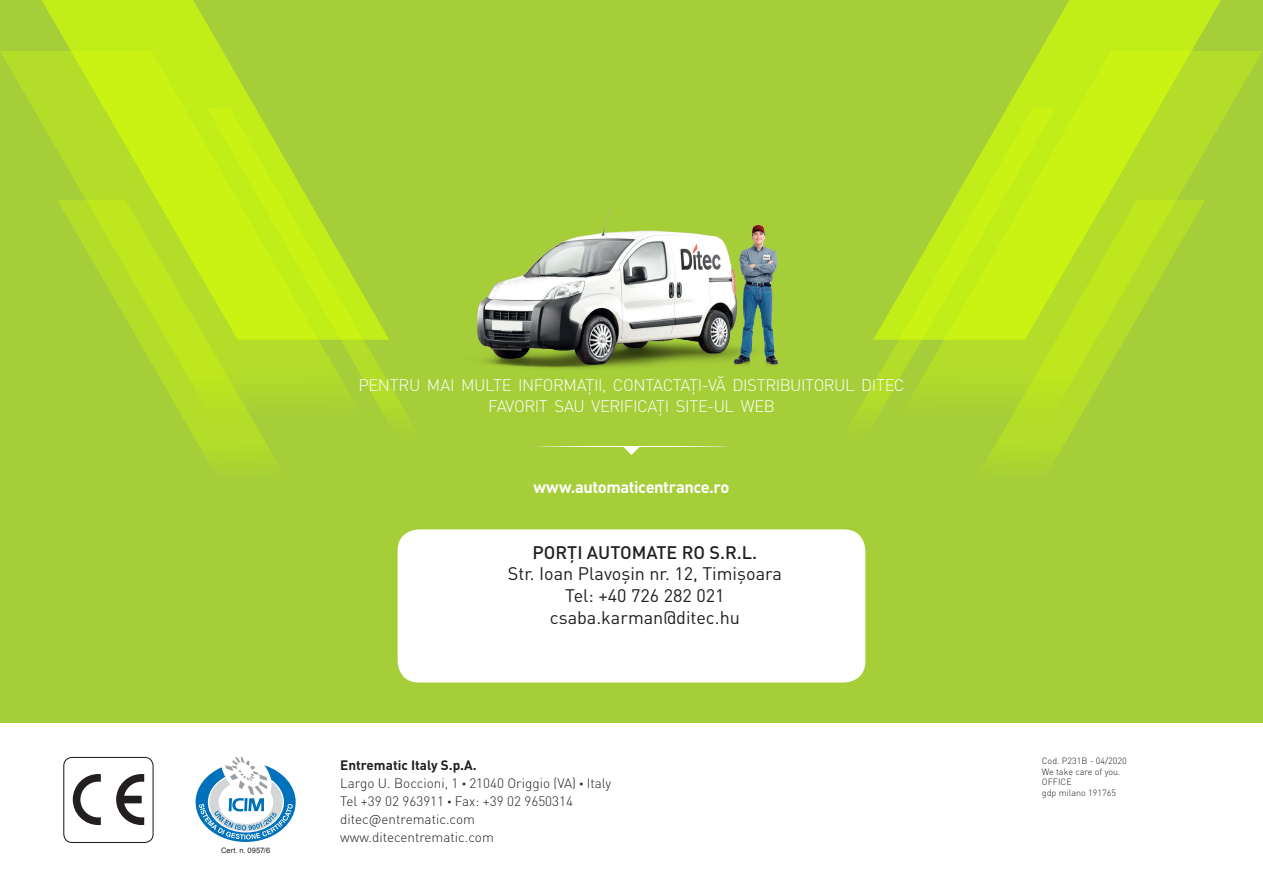
<style>
.page{position:relative;width:1263px;height:893px;background:#fff}
.page>*{position:absolute;margin:0;border:0;box-sizing:border-box;transform-origin:0 0}
.t1{font:18px "DIN Pro";color:#231f20}
.t2{font:500 18px "DIN Pro";color:#231f20}
.t3{font:300 16.5px "DIN Pro";letter-spacing:-.03em;color:#fff}
.t4{font:700 16.5px "DIN Pro";letter-spacing:-.025em;color:#fff}
.t5{font:300 13.5px/18px "DIN Pro";color:#231f20}
.t6{font:700 13.5px "DIN Pro";color:#231f20}
.t7{font:300 9px/10.8px "DIN Pro";color:#231f20}
.Cover_Subheading_28{font:7.5px "Arial";letter-spacing:.01em;color:#231f20}
.s1{font-weight:900}
</style>
<div class="page">
<div style="left:0;top:0;width:1263px;height:723px;background:#a6ce39"></div>
<svg style="left:73px;top:774px;width:28px;height:51px"></svg>
<svg style="left:116px;top:774px;width:28px;height:51px"></svg>
<div style="left:63px;top:757px;width:91px;height:86px;border:1px solid #231f20;border-radius:9px"></div>
<svg style="left:1040px;top:0;width:181px;height:51px;fill:#c1ed19"></svg>
<svg style="left:42px;top:0;width:181px;height:51px;fill:#c1ed19"></svg>
<svg style="left:858px;top:51px;width:404px;height:626px"></svg>
<svg style="left:0;top:51px;width:405px;height:626px"></svg>
<svg style="left:848px;top:108px;width:208px;height:567px"></svg>
<svg style="left:207px;top:108px;width:201px;height:567px"></svg>
<svg style="left:861px;top:200px;width:344px;height:477px"></svg>
<svg style="left:57px;top:200px;width:344px;height:477px"></svg>
<div style="left:398px;top:529px;width:467px;height:153px;background:#fff;border-radius:21px"></div>
<img style="left:476px;top:207px;width:303px;height:162px">
<svg style="left:196px;top:757px;width:100px;height:85px"></svg>
<hr style="left:531px;top:446px;width:200px;height:1px;background:#fff">
<svg style="left:623px;top:447px;width:17px;height:8px"></svg>
<p class="Cover_Subheading_28" style="left:221px;top:846px;width:51px">Cert. n. 0957/6</p>
<p class="t3" style="left:358px;top:374px;width:548px">PENTRU MAI MULTE INFORMAȚII, CONTACTAȚI-VĂ DISTRIBUITORUL DITEC</p>
<p class="t3" style="left:488px;top:395px;width:288px">FAVORIT SAU VERIFICAȚI SITE-UL WEB</p>
<p class="t4" style="left:533px;top:476px;width:198px">www.automaticentrance.ro</p>
<p class="t2" style="left:532px;top:540px;width:226px">PORȚI AUTOMATE RO S.R.L.</p>
<p class="t1" style="left:508px;top:562px;width:276px">Str. Ioan Plavoșin nr. 12, Timișoara</p>
<p class="t1" style="left:565px;top:583px;width:161px">Tel: +40 726 282 021</p>
<p class="t1" style="left:550px;top:605px;width:191px">csaba.karman@ditec.hu</p>
<p class="t6" style="left:340px;top:756px;width:138px">Entrematic Italy S.p.A.</p>
<p class="t5" style="left:340px;top:773px;width:272px">Largo U. Boccioni, 1 <span class="s1">·</span> 21040 Origgio (VA) <span class="s1">·</span> Italy<br>Tel +39 02 963911 <span class="s1">·</span> Fax: +39 02 9650314</p>
<p class="t5" style="left:340px;top:809px;width:136px">ditec@entrematic.com</p>
<p class="t5" style="left:340px;top:827px;width:155px">www.ditecentrematic.com</p>
<p class="t7" style="left:1042px;top:755px;width:86px">Cod. P231B - 04/2020<br>We take care of you.<br>OFFICE<br>gdp milano 191765</p>
</div>
